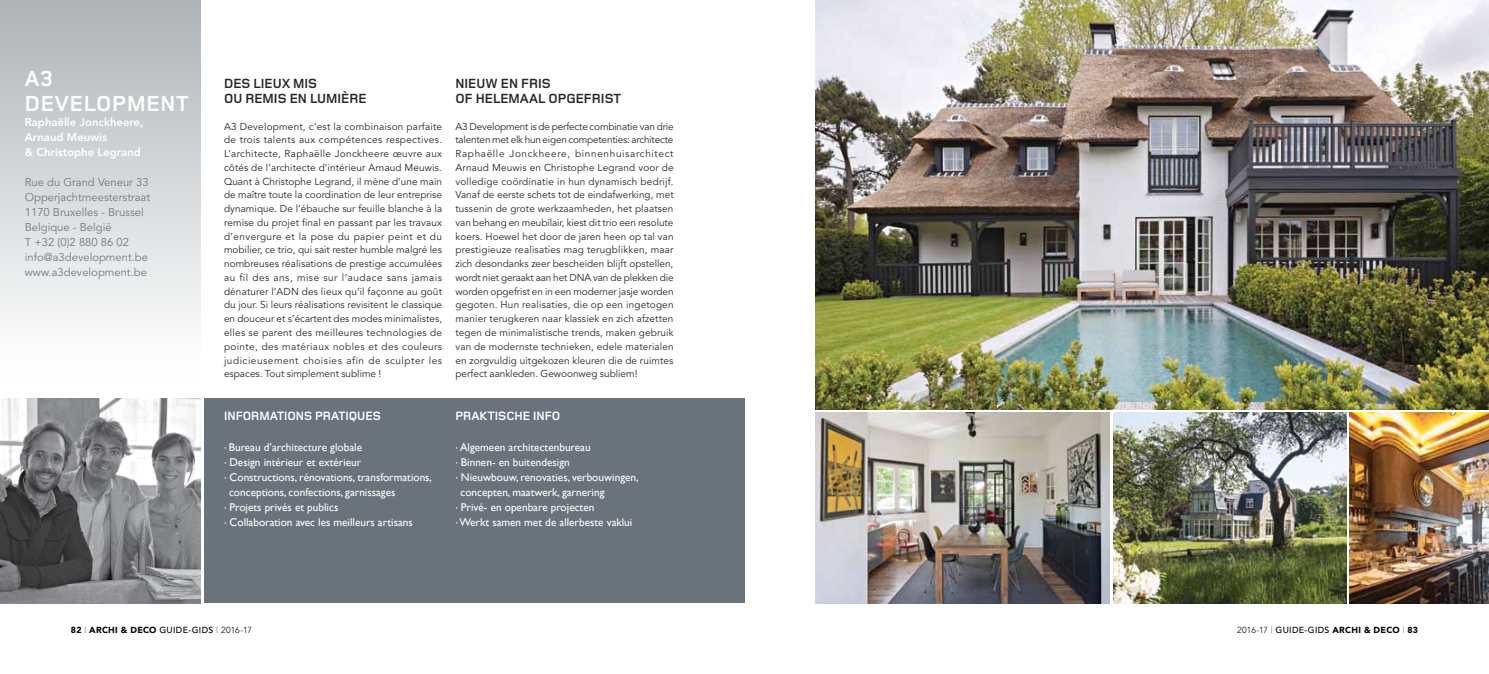
<style>
.page{position:relative;width:1489px;height:674px;background:#fff}
.page>*{position:absolute;margin:0;border:0;box-sizing:border-box;transform-origin:0 0}
.t1{font:700 22.5px/25px "Foundry Monoline";letter-spacing:.035em;color:#fff}
.t2{font:700 13.75px/15px "Foundry Monoline";color:#292829}
.t3{font:700 12.5px "Foundry Monoline";color:#fff}
.t4{font:11.25px "Gill Sans";color:#fff}
.t5{font:11.25px/15px "Avenir";color:#717a82}
.t6{font:800 11.25px/15px "Avenir";color:#fff}
.t7{font:10px/13.8px "Avenir";color:#292829;text-align:justify}
.t8{font:900 8.75px "Avenir";letter-spacing:.035em;color:#000}
.t9{font:500 8.75px "Avenir";letter-spacing:.04em;color:#000}
.s1{font-family:"Archer";font-weight:500;font-style:italic}
.s2{font-weight:500;color:#939598}
.s3{font-weight:500}
.s4{font-weight:300}
.s5{color:#939598}
.s6{font-weight:900}
</style>
<div class="page">
<div style="left:204px;top:398px;width:540px;height:204px;background:#6a737b"></div>
<div style="left:0;top:0;width:200px;height:384px;background:linear-gradient(to bottom,#aeb3b7,#fff)"></div>
<img style="left:0;top:398px;width:200px;height:204px">
<img style="left:815px;top:0;width:673px;height:409px">
<img style="left:815px;top:412px;width:294px;height:190px">
<img style="left:1113px;top:412px;width:232px;height:190px">
<img style="left:1349px;top:412px;width:139px;height:190px">
<h1 class="t1" style="left:25px;top:68px;width:165px">A3<br>DEVELOPMENT</h1>
<p class="t6" style="left:25px;top:115px;width:120px">Raphaëlle Jonckheere,<br>Arnaud Meuwis<br>&amp; Christophe Legrand</p>
<p class="t5" style="left:25px;top:175px;width:127px">Rue du Grand Veneur 33<br>Opperjachtmeesterstraat<br>1170 Bruxelles - Brussel<br>Belgique - België<br>T +32 (0)2 880 86 02 info@a3development.be www.a3development.be</p>
<h2 class="t2" style="left:224px;top:76px;width:78px">DES LIEUX MIS<br>OU REMIS</h2>
<h2 class="t2" style="left:290px;top:91px;width:69px">EN LUMIÈRE</h2>
<p class="t7" style="left:224px;top:119px;width:220px">A3 Development, c’est la combinaison parfaite de trois talents aux compétences respectives.<br>L’architecte, Raphaëlle Jonckheere œuvre aux côtés de l’architecte d’intérieur Arnaud Meuwis.<br>Quant à Christophe Legrand, il mène d’une main de maître toute la coordination de leur entreprise dynamique. De l’ébauche sur feuille blanche à la remise du projet final en passant par les travaux d’envergure et la pose du papier peint et du mobilier, ce trio, qui sait rester humble malgré les nombreuses réalisations de prestige accumulées au fil des ans, mise sur l’audace sans jamais dénaturer l’ADN des lieux qu’il façonne au goût du jour. Si leurs réalisations revisitent le classique en douceur et s’écartent des modes minimalistes, elles se parent des meilleures technologies de pointe, des matériaux nobles et des couleurs judicieusement choisies afin de sculpter les espaces. Tout simplement sublime !</p>
<p class="t3" style="left:224px;top:409px;width:158px">INFORMATIONS PRATIQUES</p>
<p class="t4" style="left:224px;top:440px;width:139px"><span class="s1">·</span> Bureau d’architecture globale</p>
<p class="t4" style="left:224px;top:455px;width:139px"><span class="s1">·</span> Design intérieur et extérieur</p>
<p class="t4" style="left:224px;top:470px;width:209px"><span class="s1">·</span> Constructions, rénovations, transformations,</p>
<p class="t4" style="left:229px;top:485px;width:168px">conceptions, confections, garnissages</p>
<p class="t4" style="left:224px;top:500px;width:116px"><span class="s1">·</span> Projets privés et publics</p>
<p class="t4" style="left:224px;top:515px;width:190px"><span class="s1">·</span> Collaboration avec les meilleurs artisans</p>
<h2 class="t2" style="left:455px;top:76px;width:74px;text-indent:30px">W EN FRIS<br>OF HELEMAA</h2>
<h2 class="t2" style="left:455px;top:76px;width:8px">NIEU</h2>
<h2 class="t2" style="left:538px;top:91px;width:46px">L OPGEFRIST</h2>
<p class="t7" style="left:455px;top:119px;width:220px">A3 Development is de perfecte combinatie van drie talenten met elk hun eigen competenties: architecte Raphaëlle Jonckheere, binnenhuisarchitect Arnaud Meuwis en Christophe Legrand voor de volledige coördinatie in hun dynamisch bedrijf.<br>Vanaf de eerste schets tot de eindafwerking, met tussenin de grote werkzaamheden, het plaatsen van behang en meubilair, kiest dit trio een resolute koers. Hoewel het door de jaren heen op tal van prestigieuze realisaties mag terugblikken, maar zich desondanks zeer bescheiden blijft opstellen, wordt niet geraakt aan het DNA van de plekken die worden opgefrist en in een moderner jasje worden gegoten. Hun realisaties, die op een ingetogen manier terugkeren naar klassiek en zich afzetten tegen de minimalistische trends, maken gebruik van de modernste technieken, edele materialen en zorgvuldig uitgekozen kleuren die de ruimtes perfect aankleden. Gewoonweg subliem!</p>
<p class="t3" style="left:455px;top:409px;width:106px">PRAKTISCHE INFO</p>
<p class="t4" style="left:455px;top:440px;width:137px"><span class="s1">·</span> Algemeen architectenbureau</p>
<p class="t4" style="left:455px;top:455px;width:116px"><span class="s1">·</span> Binnen- en buitendesign</p>
<p class="t4" style="left:455px;top:470px;width:185px"><span class="s1">·</span> Nieuwbouw, renovaties, verbouwingen,</p>
<p class="t4" style="left:460px;top:485px;width:145px">concepten, maatwerk, garnering</p>
<p class="t4" style="left:455px;top:500px;width:140px"><span class="s1">·</span> Privé- en openbare projecten</p>
<p class="t4" style="left:455px;top:515px;width:178px"><span class="s1">·</span> Werkt samen met de allerbeste vaklui</p>
<p class="t8" style="left:71px;top:624px;width:183px">82 <span class="s2">|</span> ARCHI &amp; DECO <span class="s3">GUIDE-GIDS</span> <span class="s2">|</span> <span class="s4">2016-17</span></p>
<p class="t9" style="left:1237px;top:624px;width:102px"><span class="s4">2016-17</span> <span class="s5">|</span> GUIDE-GIDS <span class="s6">ARCHI</span></p>
<p class="t8" style="left:1363px;top:624px;width:56px">&amp; DECO <span class="s2">|</span> 83</p>
</div>
